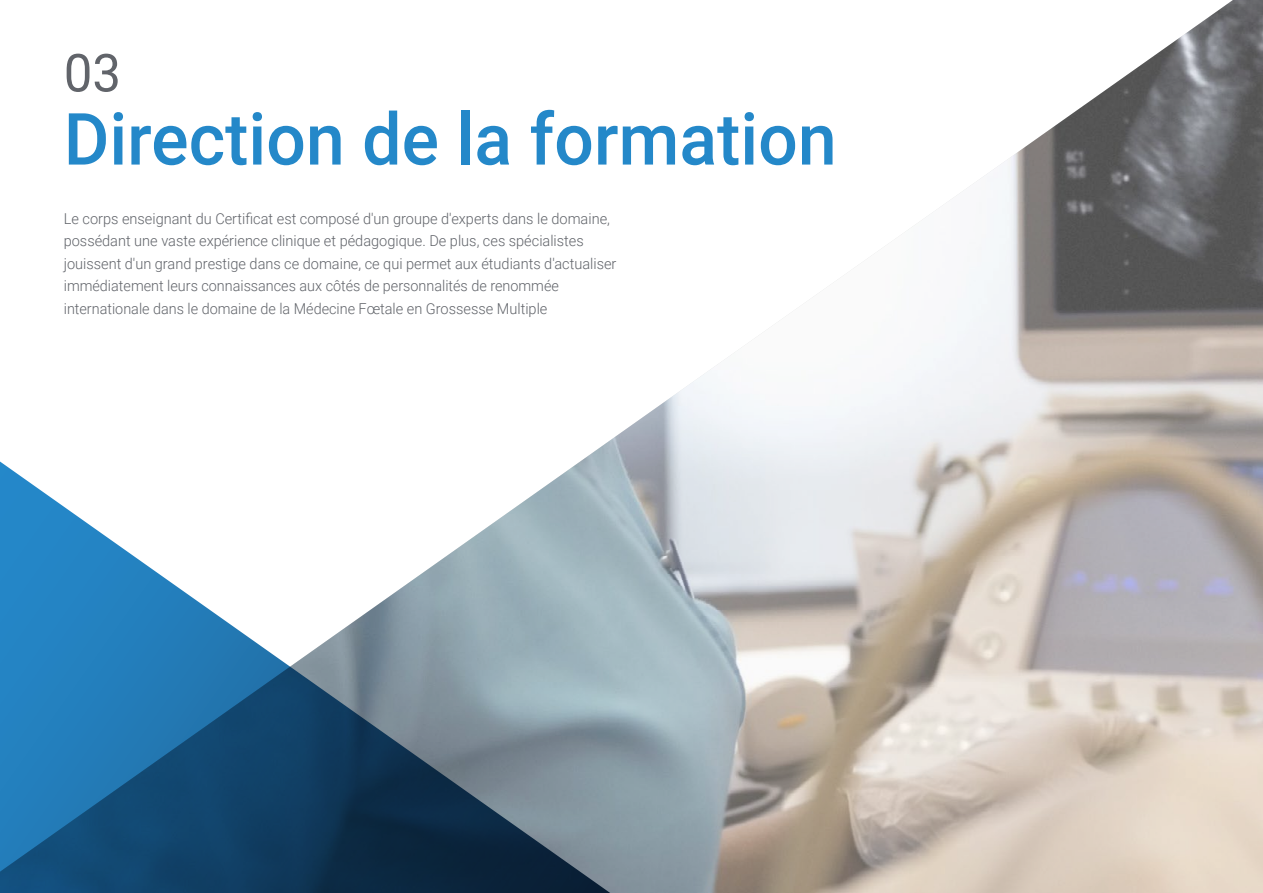
<style>
.page{position:relative;width:1263px;height:893px;background:#fff}
.page>*{position:absolute;margin:0;border:0;box-sizing:border-box;transform-origin:0 0}
.t1{font:500 72px "Roboto";color:#2488c9}
.t2{font:52.5px "Roboto";color:#61646a}
.t3{font:300 15px/22.5px "Roboto";color:#61646a}
</style>
<div class="page">
<img style="left:602px;top:0;width:661px;height:893px">
<svg style="left:0;top:446px;width:640px;height:447px"></svg>
<h2 class="t2" style="left:64px;top:36px;width:59px">03</h2>
<h1 class="t1" style="left:64px;top:89px;width:774px">Direction de la formation</h1>
<p class="t3" style="left:64px;top:207px;width:554px">Le corps enseignant du Certificat est composé d'un groupe d'experts dans le domaine, possédant une vaste expérience clinique et pédagogique. De plus, ces spécialistes jouissent d'un grand prestige dans ce domaine, ce qui permet aux étudiants d'actualiser immédiatement leurs connaissances aux côtés de personnalités de renommée internationale dans le domaine de la Médecine Fœtale en Grossesse Multiple</p>
</div>
